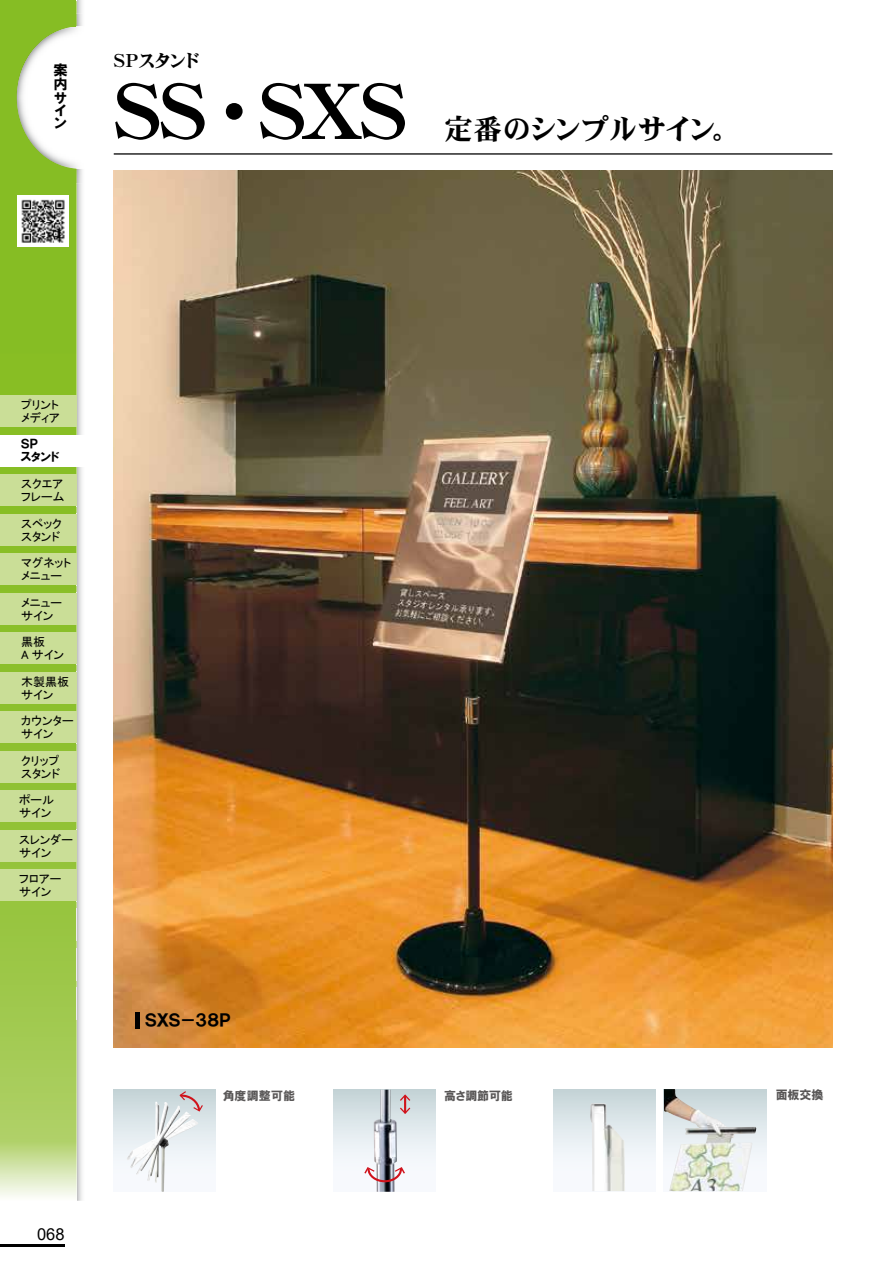
<style>
.page{position:relative;width:893px;height:1263px;background:#fff}
.page>*{position:absolute;margin:0;border:0;box-sizing:border-box;transform-origin:0 0}
.t1{font:76.5px "DFHS Mincho W9 WING RKSJ H";color:#000}
.t2{font:28.5px "DFHS Mincho W9 WING RKSJ H";letter-spacing:.065em;color:#000}
.t3{font:18px "DFHS Mincho W9 WING RKSJ H";letter-spacing:.05em;color:#000}
.t4{font:16.5px "HGP Soei Kakugothic UB";letter-spacing:-.025em;color:#000}
.t5{font:16.5px "Arial";color:#000}
.t6{font:14.25px/14.2px "HGP Soei Kakugothic UB";color:#000;text-align:justify}
.t7{font:12px/12.8px "MS P Gothic";color:#000}
.t8{font:12px "HGP Soei Kakugothic UB";letter-spacing:-.005em;color:#595757}
.t9{font:12px/12.8px "HGP Soei Kakugothic UB";color:#000}
</style>
<div class="page">
<img style="left:0;top:0;width:833px;height:1201px">
<hr style="left:0;top:1244px;width:65px;height:3px;background:#000">
<p class="t6" style="left:53px;top:63px;width:15px">案内サ</p>
<p class="t6" style="left:53px;top:105px;width:15px;line-height:13px">イン</p>
<h3 class="t3" style="left:114px;top:51px;width:87px">ＳＰスタンド</h3>
<h1 class="t1" style="left:114px;top:73px;width:293px">ＳＳ･ SXS</h1>
<h2 class="t2" style="left:444px;top:114px;width:284px">定番のシンプルサイン。</h2>
<p class="t7" style="left:21px;top:399px;width:40px">プリントメディア</p>
<p class="t9" style="left:21px;top:438px;width:40px">ＳＰ<br>スタンド</p>
<p class="t7" style="left:21px;top:478px;width:45px">スクエアフレーム</p>
<p class="t7" style="left:21px;top:517px;width:42px">スペックスタンド</p>
<p class="t7" style="left:21px;top:557px;width:51px">マグネットメニュー</p>
<p class="t7" style="left:21px;top:596px;width:42px">メニューサイン</p>
<p class="t7" style="left:21px;top:636px;width:44px">黒板<br>A サイン</p>
<p class="t7" style="left:21px;top:675px;width:50px">木製黒板サイン</p>
<p class="t7" style="left:21px;top:715px;width:54px">カウンターサイン</p>
<p class="t7" style="left:21px;top:754px;width:40px">クリップスタンド</p>
<p class="t7" style="left:19px;top:794px;width:36px">ポールサイン</p>
<p class="t7" style="left:19px;top:833px;width:55px">スレンダーサイン</p>
<p class="t7" style="left:19px;top:873px;width:44px">フロアーサイン</p>
<h3 class="t5" style="left:37px;top:1223px;width:29px">068</h3>
<h3 class="t4" style="left:145px;top:1012px;width:88px">ＳＸＳ－３８Ｐ</h3>
<p class="t8" style="left:223px;top:1089px;width:74px">角度調整可能</p>
<p class="t8" style="left:444px;top:1089px;width:70px">高さ調節可能</p>
<p class="t8" style="left:776px;top:1089px;width:49px">面板交換</p>
</div>
